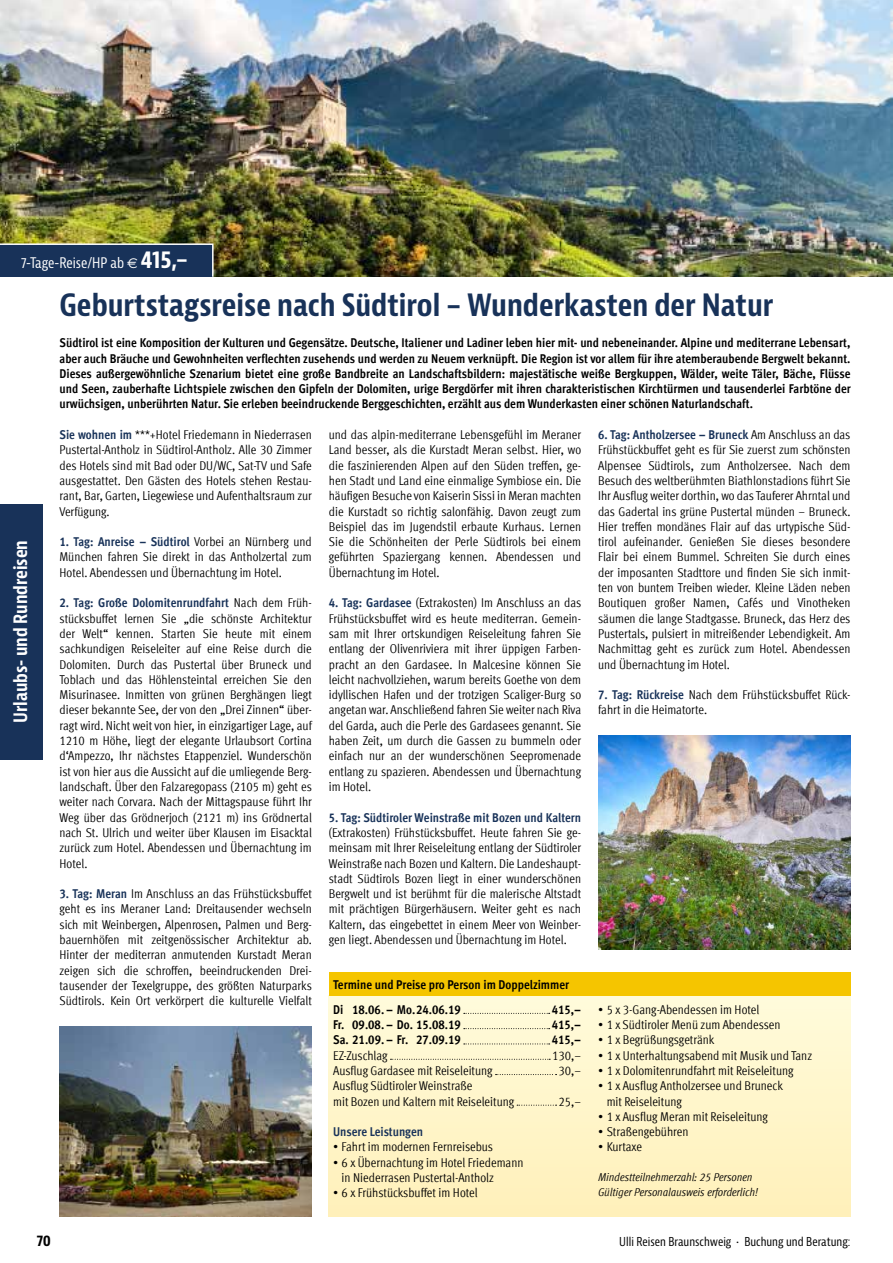
<style>
.page{position:relative;width:893px;height:1263px;background:#fff}
.page>*{position:absolute;margin:0;border:0;box-sizing:border-box;transform-origin:0 0}
.t1{font:700 condensed 30px "Bernina Sans";color:#183259}
.t2{font:700 condensed 18px "Bernina Sans";color:#fff}
.t3{font:700 condensed 15px "Bernina Sans";color:#000}
.t4{font:condensed 14.25px "Bernina Sans";color:#fff}
.t5{font:condensed 12.75px/15.3px "Meta Offc";color:#000;text-align:justify}
.t6{font:700 condensed 12.75px/15.3px "Meta Offc";color:#000;text-align:justify}
.t7{font:700 condensed 12.75px "Meta Offc";color:#183259}
.t8{font:condensed 12px "Bernina Sans";color:#000}
.t9{font:italic condensed 11.4px/15.3px "Meta Offc";color:#000}
.s1{font-family:"Euro Sans";font-stretch:normal}
.s2{font-weight:700;font-size:24px}
.s3{font-weight:700;color:#183259}
</style>
<div class="page">
<img style="left:0;top:0;width:893px;height:276px">
<img style="left:598px;top:735px;width:252px;height:214px">
<img style="left:60px;top:1026px;width:252px;height:190px">
<div style="left:329px;top:995px;width:521px;height:221px;background:linear-gradient(to bottom,#fffbdb,#fff0ba)"></div>
<div style="left:0;top:504px;width:43px;height:255px;background:#183259"></div>
<div style="left:329px;top:972px;width:521px;height:23px;background:#f5c500"></div>
<div style="left:0;top:243px;width:214px;height:34px;background:#183259"></div>
<svg style="left:464px;top:1013px;width:86px;height:1px"></svg>
<svg style="left:464px;top:1028px;width:86px;height:1px"></svg>
<svg style="left:464px;top:1043px;width:86px;height:1px"></svg>
<svg style="left:390px;top:1059px;width:160px;height:1px"></svg>
<svg style="left:496px;top:1074px;width:61px;height:1px"></svg>
<svg style="left:517px;top:1105px;width:40px;height:1px"></svg>
<p class="t4" style="left:21px;top:254px;width:168px">7-Tage-Reise/HP ab <span class="s1">€</span> <span class="s2">415,–</span></p>
<h1 class="t1" style="left:60px;top:286px;width:715px">Geburtstagsreise nach Südtirol – Wunderkasten der Natur</h1>
<p class="t6" style="left:60px;top:336px;width:793px">Südtirol ist eine Komposition der Kulturen und Gegensätze. Deutsche, Italiener und Ladiner leben hier mit- und nebeneinander. Alpine und mediterrane Lebensart, aber auch Bräuche und Gewohnheiten verflechten zusehends und werden zu Neuem verknüpft. Die Region ist vor allem für ihre atemberaubende Bergwelt bekannt.<br>Dieses außergewöhnliche Szenarium bietet eine große Bandbreite an Landschaftsbildern: majestätische weiße Bergkuppen, Wälder, weite Täler, Bäche, Flüsse und Seen, zauberhafte Lichtspiele zwischen den Gipfeln der Dolomiten, urige Bergdörfer mit ihren charakteristischen Kirchtürmen und tausenderlei Farbtöne der urwüchsigen, unberührten Natur. Sie erleben beeindruckende Berggeschichten, erzählt aus dem Wunderkasten einer schönen Naturlandschaft.</p>
<p class="t5" style="left:60px;top:427px;width:254px"><span class="s3">Sie wohnen im</span> ***+Hotel Friedemann in Niederrasen Pustertal-Antholz in Südtirol-Antholz. Alle 30 Zimmer des Hotels sind mit Bad oder DU/WC, Sat-TV und Safe ausgestattet. Den Gästen des Hotels stehen Restau&shy;rant, Bar, Garten, Liegewiese und Aufenthaltsraum zur Verfügung.</p>
<h2 class="t2" style="left:10px;top:723px;width:184px;rotate:-90deg">Urlaubs- und Rundreisen</h2>
<p class="t5" style="left:60px;top:534px;width:254px"><span class="s3">1. Tag: Anreise – Südtirol</span> Vorbei an Nürnberg und München fahren Sie direkt in das Antholzertal zum Hotel. Abendessen und Übernachtung im Hotel.</p>
<p class="t5" style="left:60px;top:595px;width:254px"><span class="s3">2. Tag: Große Dolomitenrundfahrt</span> Nach dem Früh&shy;stücksbuffet lernen Sie „die schönste Architektur der Welt“ kennen. Starten Sie heute mit einem sachkundigen Reiseleiter auf eine Reise durch die Dolomiten. Durch das Pustertal über Bruneck und Toblach und das Höhlensteintal erreichen Sie den Misurinasee. Inmitten von grünen Berghängen liegt dieser bekannte See, der von den „Drei Zinnen“ über&shy;ragt wird. Nicht weit von hier, in einzigartiger Lage, auf 1210 m Höhe, liegt der elegante Urlaubsort Cortina d‘Ampezzo, Ihr nächstes Etappenziel. Wunderschön ist von hier aus die Aussicht auf die umliegende Berg&shy;landschaft. Über den Falzaregopass (2105 m) geht es weiter nach Corvara. Nach der Mittagspause führt Ihr Weg über das Grödnerjoch (2121 m) ins Grödnertal nach St. Ulrich und weiter über Klausen im Eisacktal zurück zum Hotel. Abendessen und Übernachtung im Hotel.</p>
<p class="t5" style="left:60px;top:886px;width:254px"><span class="s3">3. Tag: Meran</span> Im Anschluss an das Frühstücksbuffet geht es ins Meraner Land: Dreitausender wechseln sich mit Weinbergen, Alpenrosen, Palmen und Berg&shy;bauernhöfen mit zeitgenössischer Architektur ab.<br>Hinter der mediterran anmutenden Kurstadt Meran zeigen sich die schroffen, beeindruckenden Drei&shy;tausender der Texelgruppe, des größten Naturparks Südtirols. Kein Ort verkörpert die kulturelle Vielfalt</p>
<p class="t5" style="left:329px;top:427px;width:254px">und das alpin-mediterrane Lebensgefühl im Meraner Land besser, als die Kurstadt Meran selbst. Hier, wo die faszinierenden Alpen auf den Süden treffen, ge&shy;hen Stadt und Land eine einmalige Symbiose ein. Die häufigen Besuche von Kaiserin Sissi in Meran machten die Kurstadt so richtig salonfähig. Davon zeugt zum Beispiel das im Jugendstil erbaute Kurhaus. Lernen Sie die Schönheiten der Perle Südtirols bei einem geführten Spaziergang kennen. Abendessen und Übernachtung im Hotel.</p>
<p class="t5" style="left:329px;top:595px;width:254px"><span class="s3">4. Tag: Gardasee</span> (Extrakosten) Im Anschluss an das Frühstücksbuffet wird es heute mediterran. Gemein&shy;sam mit Ihrer ortskundigen Reiseleitung fahren Sie entlang der Olivenriviera mit ihrer üppigen Farben&shy;pracht an den Gardasee. In Malcesine können Sie leicht nachvollziehen, warum bereits Goethe von dem idyllischen Hafen und der trotzigen Scaliger-Burg so angetan war. Anschließend fahren Sie weiter nach Riva del Garda, auch die Perle des Gardasees genannt. Sie haben Zeit, um durch die Gassen zu bummeln oder einfach nur an der wunderschönen Seepromenade entlang zu spazieren. Abendessen und Übernachtung im Hotel.</p>
<p class="t7" style="left:329px;top:810px;width:254px">5. Tag: Südtiroler Weinstraße mit Bozen und Kaltern</p>
<p class="t5" style="left:329px;top:825px;width:254px">(Extrakosten) Frühstücksbuffet. Heute fahren Sie ge&shy;meinsam mit Ihrer Reiseleitung entlang der Südtiroler Weinstraße nach Bozen und Kaltern. Die Landeshaupt&shy;stadt Südtirols Bozen liegt in einer wunderschönen Bergwelt und ist berühmt für die malerische Altstadt mit prächtigen Bürgerhäusern. Weiter geht es nach Kaltern, das eingebettet in einem Meer von Weinber&shy;gen liegt. Abendessen und Übernachtung im Hotel.</p>
<p class="t6" style="left:333px;top:977px;width:238px">Termine und Preise pro Person im Doppelzimmer</p>
<p class="t6" style="left:333px;top:1002px;width:129px">Di 18.06. – Mo.24.06.19</p>
<p class="t6" style="left:552px;top:1002px;width:31px">415,–</p>
<p class="t6" style="left:333px;top:1017px;width:129px">Fr. 09.08. – Do. 15.08.19</p>
<p class="t6" style="left:552px;top:1017px;width:31px">415,–</p>
<p class="t6" style="left:333px;top:1033px;width:129px">Sa. 21.09. – Fr. 27.09.19</p>
<p class="t6" style="left:552px;top:1033px;width:31px">415,–</p>
<p class="t5" style="left:333px;top:1048px;width:56px">EZ-Zuschlag</p>
<p class="t5" style="left:552px;top:1048px;width:31px">130,–</p>
<p class="t5" style="left:333px;top:1063px;width:161px">Ausflug Gardasee mit Reiseleitung</p>
<p class="t5" style="left:558px;top:1063px;width:24px">30,–</p>
<p class="t5" style="left:333px;top:1078px;width:183px">Ausflug Südtiroler Weinstraße<br>mit Bozen und Kaltern mit Reiseleitung</p>
<p class="t5" style="left:558px;top:1094px;width:24px">25,–</p>
<p class="t7" style="left:333px;top:1124px;width:91px">Unsere Leistungen</p>
<p class="t5" style="left:598px;top:427px;width:254px"><span class="s3">6. Tag: Antholzersee – Bruneck</span> Am Anschluss an das Frühstückbuffet geht es für Sie zuerst zum schönsten Alpensee Südtirols, zum Antholzersee. Nach dem Besuch des weltberühmten Biathlonstadions führt Sie Ihr Ausflug weiter dorthin, wo das Tauferer Ahrntal und das Gadertal ins grüne Pustertal münden – Bruneck.<br>Hier treffen mondänes Flair auf das urtypische Süd&shy;tirol aufeinander. Genießen Sie dieses besondere Flair bei einem Bummel. Schreiten Sie durch eines der imposanten Stadttore und finden Sie sich inmit&shy;ten von buntem Treiben wieder. Kleine Läden neben Boutiquen großer Namen, Cafés und Vinotheken säumen die lange Stadtgasse. Bruneck, das Herz des Pustertals, pulsiert in mitreißender Lebendigkeit. Am Nachmittag geht es zurück zum Hotel. Abendessen und Übernachtung im Hotel.</p>
<p class="t5" style="left:598px;top:687px;width:254px"><span class="s3">7. Tag: Rückreise</span> Nach dem Frühstücksbuffet Rück&shy;fahrt in die Heimatorte.</p>
<p class="t5" style="left:598px;top:1002px;width:163px">• 5 x 3-Gang-Abendessen im Hotel</p>
<p class="t5" style="left:598px;top:1017px;width:184px">• 1 x Südtiroler Menü zum Abendessen</p>
<p class="t5" style="left:598px;top:1032px;width:118px">• 1 x Begrüßungsgetränk</p>
<p class="t5" style="left:598px;top:1048px;width:216px">• 1 x Unterhaltungsabend mit Musik und Tanz</p>
<p class="t5" style="left:598px;top:1063px;width:197px">• 1 x Dolomitenrundfahrt mit Reiseleitung</p>
<p class="t5" style="left:607px;top:1078px;width:178px;text-indent:-9px">• 1 x Ausflug Antholzersee und Bruneck mit Reiseleitung</p>
<p class="t5" style="left:598px;top:1109px;width:171px">• 1 x Ausflug Meran mit Reiseleitung</p>
<p class="t5" style="left:598px;top:1124px;width:92px">• Straßengebühren</p>
<p class="t5" style="left:333px;top:1139px;width:162px">• Fahrt im modernen Fernreisebus</p>
<p class="t5" style="left:598px;top:1139px;width:45px">• Kurtaxe</p>
<p class="t5" style="left:342px;top:1155px;width:183px;text-indent:-9px">• 6 x Übernachtung im Hotel Friedemann in Niederrasen Pustertal-Antholz</p>
<p class="t5" style="left:333px;top:1185px;width:146px">• 6 x Frühstücksbuffet im Hotel</p>
<p class="t9" style="left:598px;top:1169px;width:161px">Mindestteilnehmerzahl: 25 Personen<br>Gültiger Personalausweis erforderlich!</p>
<p class="t3" style="left:37px;top:1231px;width:16px">70</p>
<p class="t8" style="left:619px;top:1234px;width:233px">Ulli Reisen Braunschweig • Buchung und Beratung:</p>
</div>
